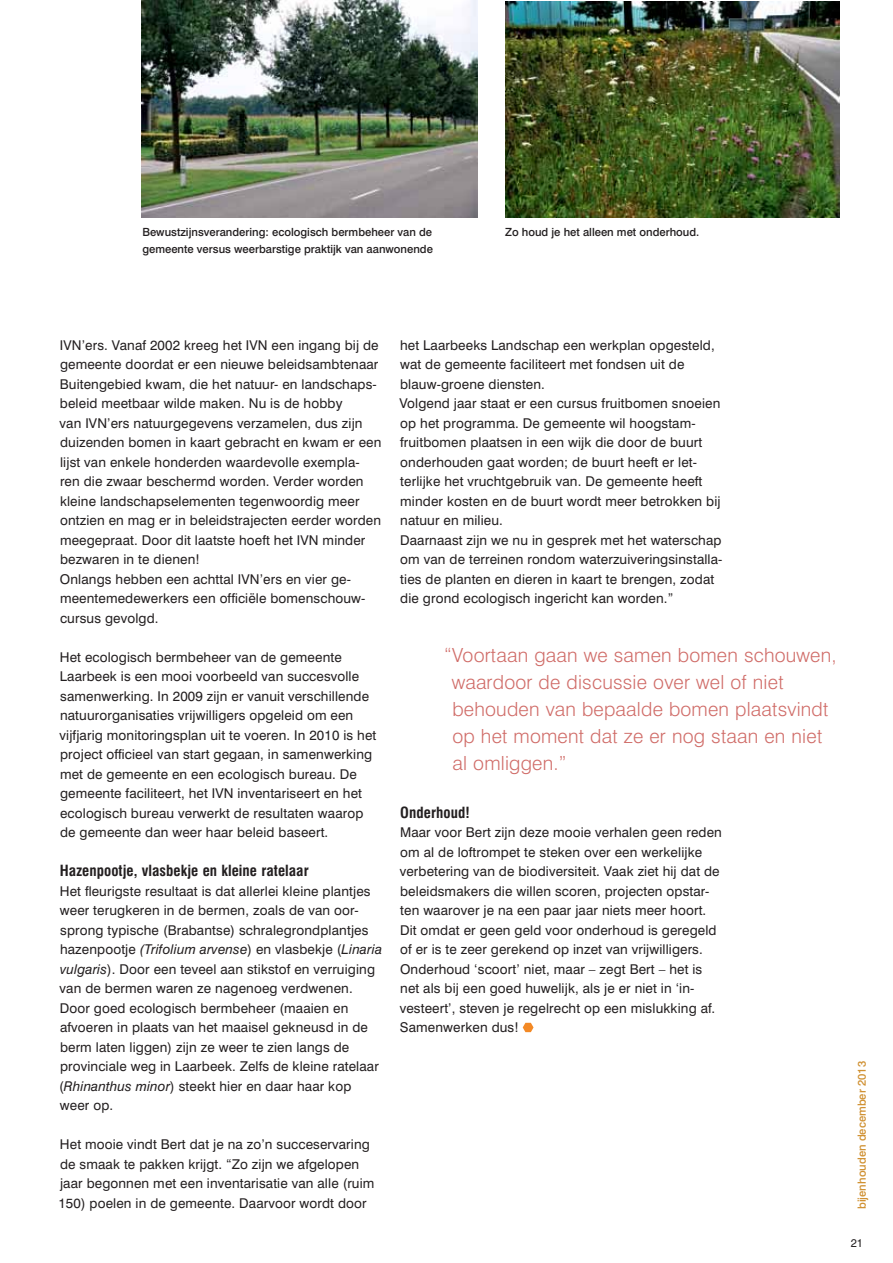
<style>
.page{position:relative;width:893px;height:1263px;background:#fff}
.page>*{position:absolute;margin:0;border:0;box-sizing:border-box;transform-origin:0 0}
.t1{font:300 19.5px/27px "Swiss 721 BT";letter-spacing:.01em;color:#d06c68}
.t2{font:700 condensed 15px "Swiss 721 BT";letter-spacing:.005em;color:#231f20}
.t3{font:13.5px/19.5px "Swiss 721 BT";letter-spacing:.01em;color:#231f20}
.t4{font:500 11.25px/16.5px "Swiss 721 BT";color:#231f20}
.t5{font:500 11.25px "Swiss 721 BT";color:#d09132}
.t6{font:11.25px "Swiss 721 BT";color:#231f20}
.s1{font-style:italic}
</style>
<div class="page">
<svg style="left:523px;top:1023px;width:11px;height:9px"></svg>
<img style="left:142px;top:0;width:335px;height:218px">
<img style="left:505px;top:2px;width:334px;height:216px">
<p class="t4" style="left:142px;top:224px;width:292px">Bewustzijnsverandering: ecologisch bermbeheer van de gemeente versus weerbarstige praktijk van aanwonende</p>
<p class="t4" style="left:505px;top:224px;width:196px">Zo houd je het alleen met onderhoud.</p>
<p class="t3" style="left:60px;top:335px;width:323px">IVN’ers. Vanaf 2002 kreeg het IVN een ingang bij de gemeente doordat er een nieuwe beleidsambtenaar Buitengebied kwam, die het natuur- en landschaps&shy;beleid meetbaar wilde maken. Nu is de hobby<br>van IVN’ers natuurgegevens verzamelen, dus zijn duizenden bomen in kaart gebracht en kwam er een lijst van enkele honderden waardevolle exempla&shy;ren die zwaar beschermd worden. Verder worden kleine landschapselementen tegenwoordig meer ontzien en mag er in beleidstrajecten eerder worden meegepraat. Door dit laatste hoeft het IVN minder bezwaren in te dienen!<br>Onlangs hebben een achttal IVN’ers en vier ge&shy;meentemedewerkers een officiële bomenschouw&shy;cursus gevolgd.</p>
<p class="t3" style="left:60px;top:647px;width:318px">Het ecologisch bermbeheer van de gemeente Laarbeek is een mooi voorbeeld van succesvolle samenwerking. In 2009 zijn er vanuit verschillende natuurorganisaties vrijwilligers opgeleid om een vijfjarig monitoringsplan uit te voeren. In 2010 is het project officieel van start gegaan, in samenwerking met de gemeente en een ecologisch bureau. De gemeente faciliteert, het IVN inventariseert en het ecologisch bureau verwerkt de resultaten waarop de gemeente dan weer haar beleid baseert.</p>
<p class="t2" style="left:60px;top:862px;width:250px">Hazenpootje, vlasbekje en kleine ratelaar</p>
<p class="t3" style="left:59px;top:881px;width:325px">Het fleurigste resultaat is dat allerlei kleine plantjes weer terugkeren in de bermen, zoals de van oor&shy;sprong typische (Brabantse) schralegrondplantjes hazenpootje <span class="s1">(Trifolium arvense</span>) en vlasbekje (<span class="s1">Linaria vulgaris</span>). Door een teveel aan stikstof en verruiging van de bermen waren ze nagenoeg verdwenen.<br>Door goed ecologisch bermbeheer (maaien en afvoeren in plaats van het maaisel gekneusd in de berm laten liggen) zijn ze weer te zien langs de provinciale weg in Laarbeek. Zelfs de kleine ratelaar (<span class="s1">Rhinanthus minor</span>) steekt hier en daar haar kop weer op.</p>
<p class="t3" style="left:58px;top:1134px;width:318px">Het mooie vindt Bert dat je na zo’n succeservaring de smaak te pakken krijgt. “Zo zijn we afgelopen jaar begonnen met een inventarisatie van alle (ruim 150) poelen in de gemeente. Daarvoor wordt door</p>
<p class="t3" style="left:399px;top:335px;width:325px">het Laarbeeks Landschap een werkplan opgesteld, wat de gemeente faciliteert met fondsen uit de blauw-groene diensten.<br>Volgend jaar staat er een cursus fruitbomen snoeien op het programma. De gemeente wil hoogstam&shy;fruitbomen plaatsen in een wijk die door de buurt onderhouden gaat worden; de buurt heeft er let&shy;terlijke het vruchtgebruik van. De gemeente heeft minder kosten en de buurt wordt meer betrokken bij natuur en milieu.<br>Daarnaast zijn we nu in gesprek met het waterschap om van de terreinen rondom waterzuiveringsinstalla&shy;ties de planten en dieren in kaart te brengen, zodat die grond ecologisch ingericht kan worden.”</p>
<h1 class="t1" style="left:452px;top:641px;width:387px;text-indent:-7px">“Voortaan gaan we samen bomen schouwen, waardoor de discussie over wel of niet behouden van bepaalde bomen plaatsvindt op het moment dat ze er nog staan en niet al omliggen.”</h1>
<p class="t2" style="left:400px;top:803px;width:71px">Onderhoud!</p>
<p class="t3" style="left:400px;top:822px;width:324px">Maar voor Bert zijn deze mooie verhalen geen reden om al de loftrompet te steken over een werkelijke verbetering van de biodiversiteit. Vaak ziet hij dat de beleidsmakers die willen scoren, projecten opstar&shy;ten waarover je na een paar jaar niets meer hoort.<br>Dit omdat er geen geld voor onderhoud is geregeld of er is te zeer gerekend op inzet van vrijwilligers.<br>Onderhoud ‘scoort’ niet, maar – zegt Bert – het is net als bij een goed huwelijk, als je er niet in ‘in&shy;vesteert’, steven je regelrecht op een mislukking af.<br>Samenwerken dus!</p>
<p class="t5" style="left:855px;top:1209px;width:149px;rotate:-90deg">bijenhouden december 2013</p>
<p class="t6" style="left:851px;top:1236px;width:14px">21</p>
</div>
